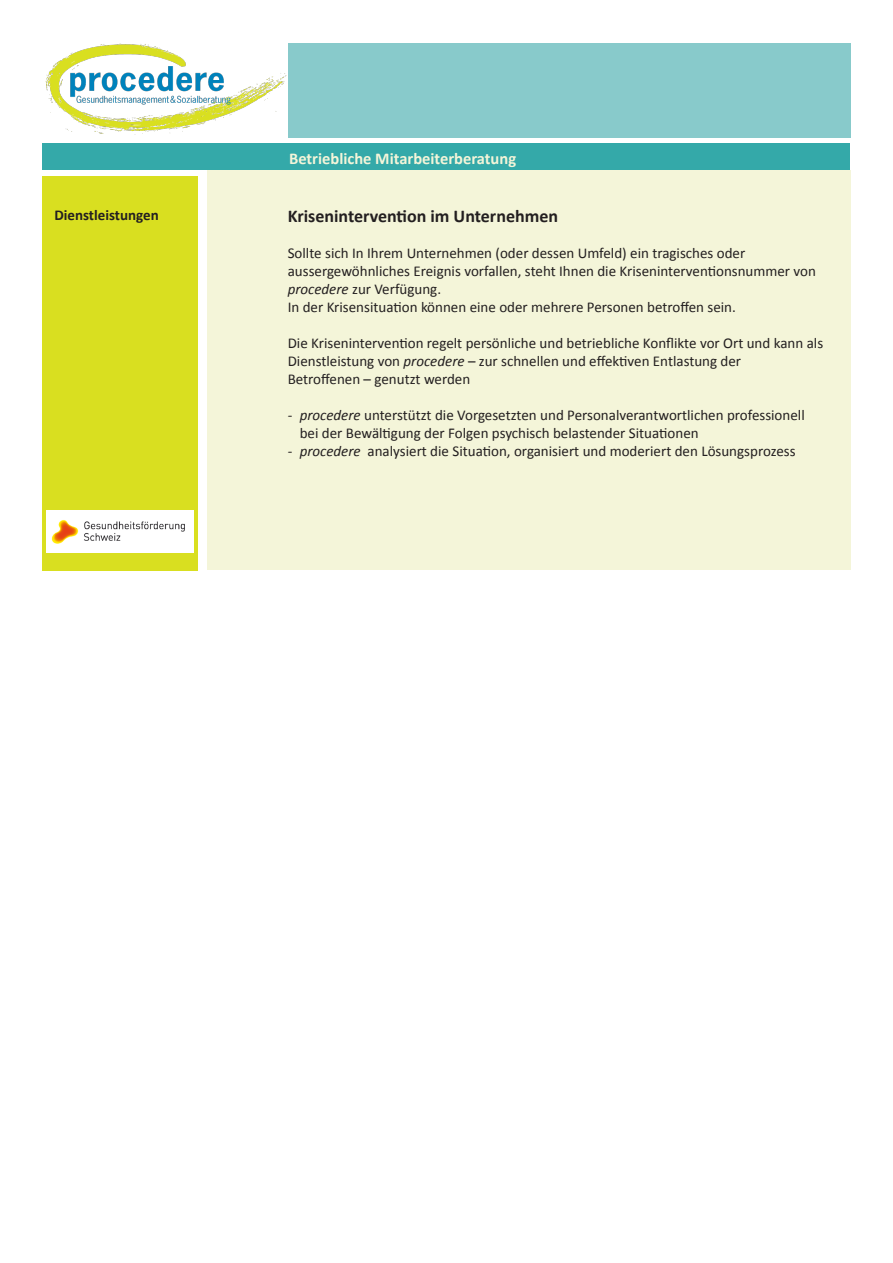
<style>
.page{position:relative;width:893px;height:1263px;background:#fff}
.page>*{position:absolute;margin:0;border:0;box-sizing:border-box;transform-origin:0 0}
.t1{font:700 18px "Calibri";color:#231f20}
.t2{font:700 16.5px "Calibri";color:#f4f5d9}
.t3{font:15px/18px "Calibri";color:#231f20}
.t4{font:700 15px "Calibri";color:#231f20}
.s1{font-style:italic}
</style>
<div class="page">
<img style="left:45px;top:43px;width:242px;height:91px">
<div style="left:43px;top:176px;width:155px;height:395px;background:#d9df20"></div>
<div style="left:43px;top:144px;width:807px;height:26px;background:#34a9a9"></div>
<img style="left:46px;top:510px;width:147px;height:42px">
<div style="left:207px;top:170px;width:643px;height:400px;background:#f4f5d9"></div>
<div style="left:288px;top:43px;width:562px;height:94px;background:#88cacb"></div>
<p class="t4" style="left:54px;top:206px;width:106px">Dienstleistungen</p>
<p class="t2" style="left:289px;top:148px;width:228px">Betriebliche Mitarbeiterberatung</p>
<p class="t1" style="left:288px;top:205px;width:272px">Krisenintervention im Unternehmen</p>
<p class="t3" style="left:288px;top:243px;width:530px">Sollte sich In Ihrem Unternehmen (oder dessen Umfeld) ein tragisches oder aussergewöhnliches Ereignis vorfallen, steht Ihnen die Kriseninterventionsnummer von <span class="s1">procedere</span> zur Verfügung.<br>In der Krisensituation können eine oder mehrere Personen betroffen sein.</p>
<p class="t3" style="left:288px;top:333px;width:537px">Die Krisenintervention regelt persönliche und betriebliche Konflikte vor Ort und kann als<br>Dienstleistung von <span class="s1">procedere</span> – zur schnellen und effektiven Entlastung der<br>Betroffenen – genutzt werden</p>
<p class="t3" style="left:300px;top:405px;width:506px;text-indent:-12px"><span class="s1">- procedere</span> unterstützt die Vorgesetzten und Personalverantwortlichen professionell bei der Bewältigung der Folgen psychisch belastender Situationen</p>
<p class="t3" style="left:288px;top:441px;width:509px"><span class="s1">- procedere</span> analysiert die Situation, organisiert und moderiert den Lösungsprozess</p>
</div>
